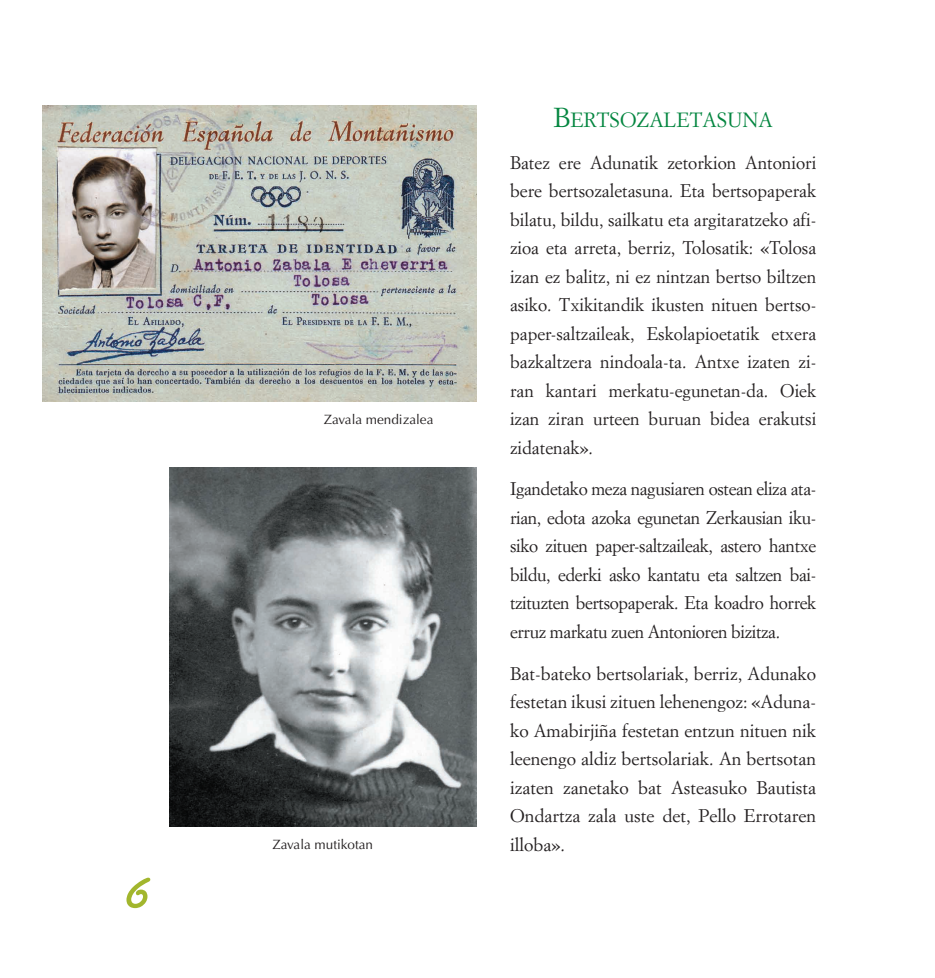
<style>
.page{position:relative;width:935px;height:978px;background:#fff}
.page>*{position:absolute;margin:0;border:0;box-sizing:border-box;transform-origin:0 0}
.t1{font:54px "Santa Fe Let Plain";color:#a2b62d}
.t2{font:20.25px "Simoncini Garamond Std";color:#048640}
.t3{font:18px/28.5px "Simoncini Garamond Std";color:#231f20;text-align:justify}
.t4{font:13.5px "Optima LT Std";color:#231f20}
.s1{font-size:27px}
</style>
<div class="page">
<img style="left:170px;top:467px;width:306px;height:359px">
<img style="left:42px;top:106px;width:434px;height:295px">
<h1 class="t1" style="left:125px;top:871px;width:25px">6</h1>
<p class="t4" style="left:324px;top:411px;width:111px">Zavala mendizalea</p>
<p class="t4" style="left:272px;top:836px;width:102px">Zavala mutikotan</p>
<p class="t2" style="left:553px;top:107px;width:220px"><span class="s1">B</span>ERTSOZALETASUNA</p>
<p class="t3" style="left:510px;top:148px;width:308px">Batez ere Adunatik zetorkion Antoniori bere bertsozaletasuna. Eta bertsopaperak bilatu, bildu, sailkatu eta argitaratzeko afi&shy;zioa eta arreta, berriz, Tolosatik: «Tolosa izan ez balitz, ni ez nintzan bertso biltzen asiko. Txikitandik ikusten nituen bertso&shy;paper-saltzaileak, Eskolapioetatik etxera bazkaltzera nindoala-ta. Antxe izaten zi&shy;ran kantari merkatu-egunetan-da. Oiek izan ziran urteen buruan bidea erakutsi zidatenak».</p>
<p class="t3" style="left:510px;top:474px;width:308px">Igandetako meza nagusiaren ostean eliza ata&shy;rian, edota azoka egunetan Zerkausian iku&shy;siko zituen paper-saltzaileak, astero hantxe bildu, ederki asko kantatu eta saltzen bai&shy;tzituzten bertsopaperak. Eta koadro horrek erruz markatu zuen Antonioren bizitza.</p>
<p class="t3" style="left:510px;top:658px;width:308px">Bat-bateko bertsolariak, berriz, Adunako festetan ikusi zituen lehenengoz: «Aduna&shy;ko Amabirjiña festetan entzun nituen nik leenengo aldiz bertsolariak. An bertsotan izaten zanetako bat Asteasuko Bautista Ondartza zala uste det, Pello Errotaren illoba».</p>
</div>
